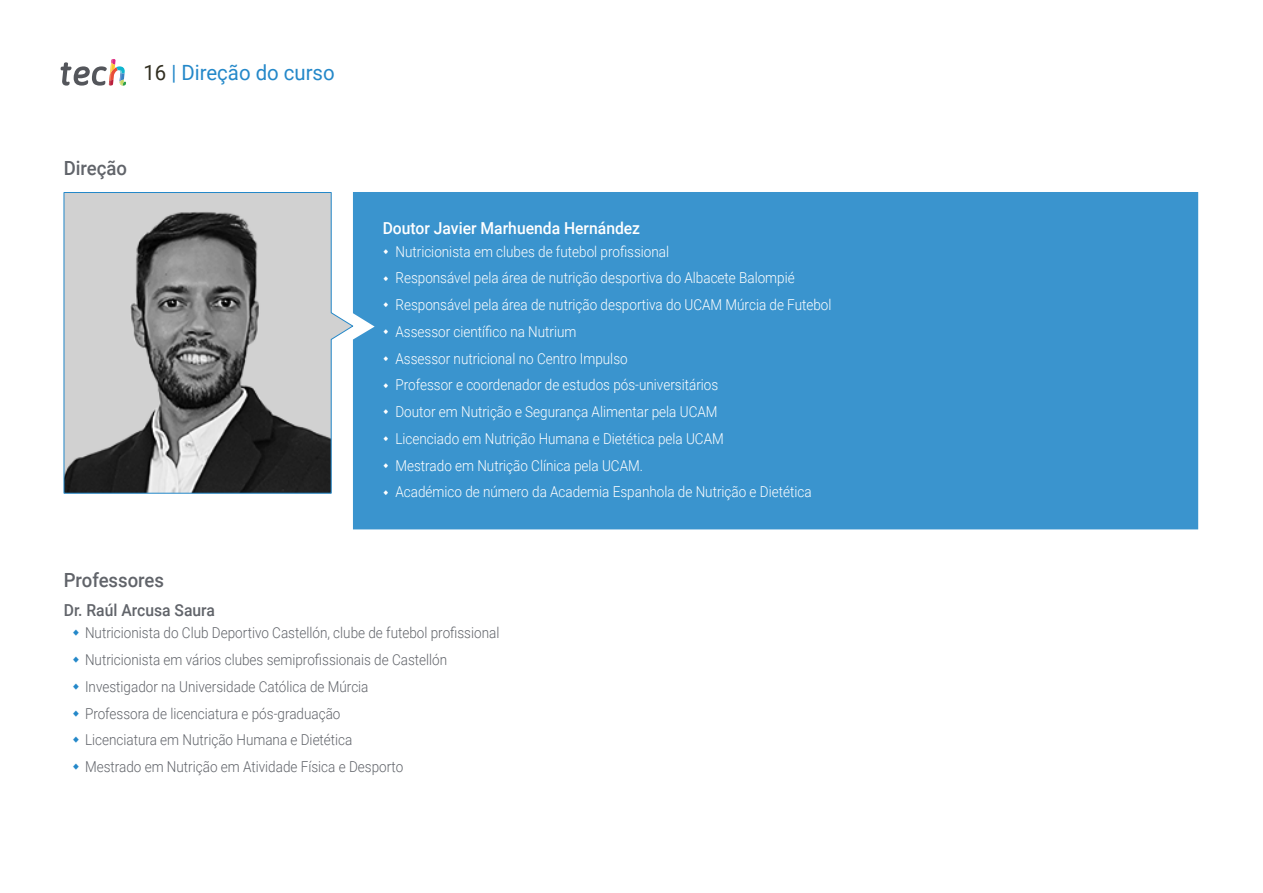
<style>
.page{position:relative;width:1263px;height:893px;background:#fff}
.page>*{position:absolute;margin:0;border:0;box-sizing:border-box;transform-origin:0 0}
.t1{font:21px "Roboto";color:#2488c9}
.t2{font:500 19.5px "Roboto";color:#61646a;scale:.95 1}
.t3{font:500 16.5px "Roboto";color:#fff;scale:.95 1}
.t4{font:500 16.5px "Roboto";color:#61646a;scale:.95 1}
.t5{font:300 15px/26.7px "Roboto";color:#fff;scale:.9 1}
.t6{font:300 15px/26.7px "Roboto";color:#61646a;scale:.9 1}
.s1{color:#312e20}
</style>
<div class="page">
<svg style="left:61px;top:59px;width:65px;height:27px"></svg>
<div style="left:353px;top:192px;width:845px;height:337px;background:#3a94ce"></div>
<svg style="left:64px;top:192px;width:289px;height:302px;background:#9b9d9d"></svg>
<svg style="left:384px;top:249px;width:4px;height:5px"></svg>
<svg style="left:384px;top:276px;width:4px;height:5px"></svg>
<svg style="left:384px;top:302px;width:4px;height:5px"></svg>
<svg style="left:384px;top:329px;width:4px;height:5px"></svg>
<svg style="left:384px;top:356px;width:4px;height:5px"></svg>
<svg style="left:384px;top:383px;width:4px;height:5px"></svg>
<svg style="left:384px;top:409px;width:4px;height:5px"></svg>
<svg style="left:384px;top:436px;width:4px;height:5px"></svg>
<svg style="left:384px;top:463px;width:4px;height:5px"></svg>
<svg style="left:384px;top:490px;width:4px;height:5px"></svg>
<h1 class="t1" style="left:144px;top:57px;width:193px"><span class="s1">16</span> | Direção do curso</h1>
<h2 class="t2" style="left:64px;top:155px;width:68px">Direção</h2>
<p class="t3" style="left:383px;top:217px;width:272px">Doutor Javier Marhuenda Hernández</p>
<p class="t5" style="left:395px;top:237px;width:486px">Nutricionista em clubes de futebol profissional<br>Responsável pela área de nutrição desportiva do Albacete Balompié Responsável pela área de nutrição desportiva do UCAM Múrcia de Futebol Assessor científico na Nutrium<br>Assessor nutricional no Centro Impulso<br>Professor e coordenador de estudos pós-universitários<br>Doutor em Nutrição e Segurança Alimentar pela UCAM<br>Licenciado em Nutrição Humana e Dietética pela UCAM<br>Mestrado em Nutrição Clínica pela UCAM.<br>Académico de número da Academia Espanhola de Nutrição e Dietética</p>
<h2 class="t2" style="left:64px;top:566px;width:107px">Professores</h2>
<p class="t4" style="left:64px;top:599px;width:161px">Dr. Raúl Arcusa Saura</p>
<p class="t6" style="left:85px;top:619px;width:462px">Nutricionista do Club Deportivo Castellón, clube de futebol profissional Nutricionista em vários clubes semiprofissionais de Castellón Investigador na Universidade Católica de Múrcia<br>Professora de licenciatura e pós-graduação<br>Licenciatura em Nutrição Humana e Dietética<br>Mestrado em Nutrição em Atividade Física e Desporto</p>
</div>
